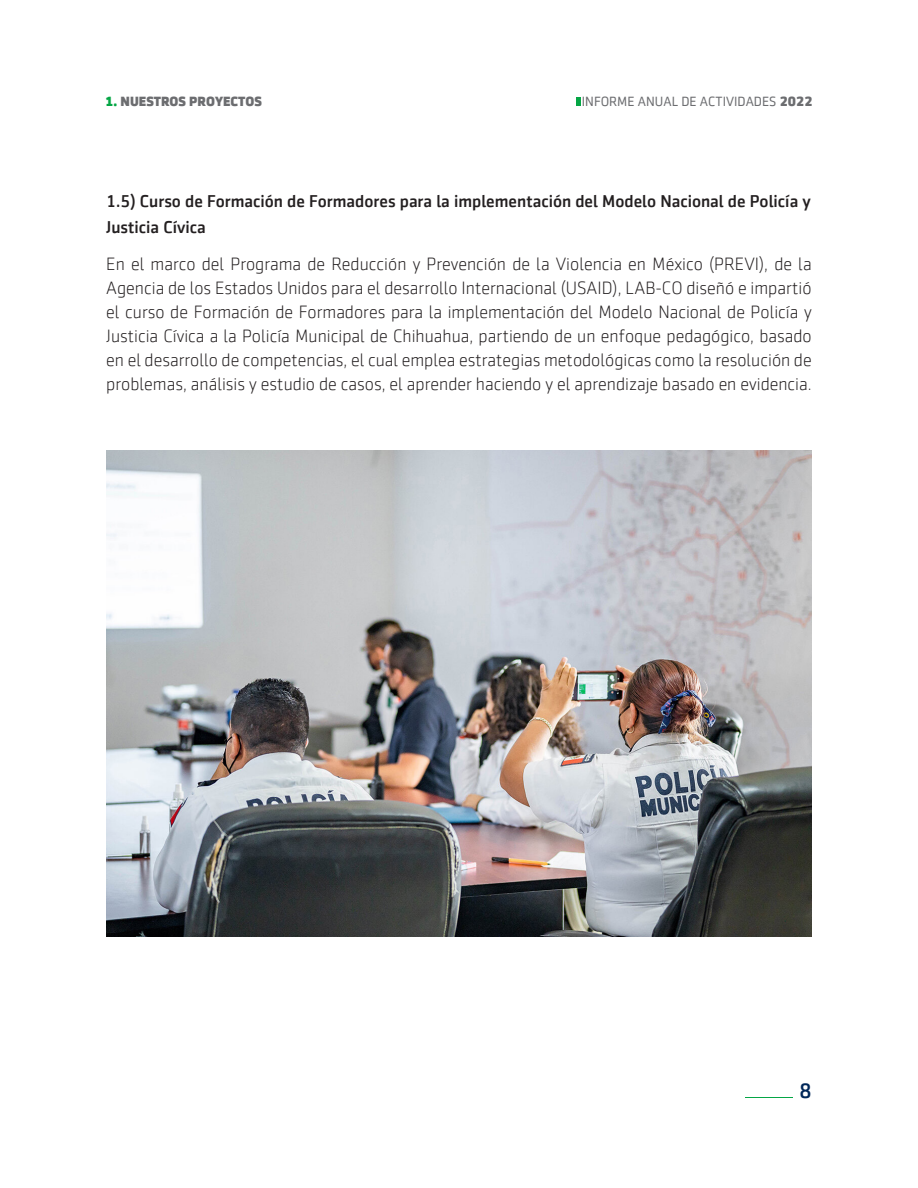
<style>
.page{position:relative;width:918px;height:1188px;background:#fff}
.page>*{position:absolute;margin:0;border:0;box-sizing:border-box;transform-origin:0 0}
.t1{font:500 21px "Sentico Sans DT";color:#002759}
.t2{font:300 18px/24px "Sentico Sans DT";color:#231f20;text-align:justify}
.TOC_Heading{font:500 17.25px/26px "Sentico Sans DT";color:#231f20}
.t3{font:13.5px "Sentico Sans DT";color:#6c6d70}
.t4{font:800 13.5px "Sentico Sans DT";color:#6c6d70}
.s1{color:#05a645}
.s2{font-weight:800}
</style>
<div class="page">
<img style="left:106px;top:451px;width:706px;height:486px">
<svg style="left:576px;top:97px;width:4px;height:9px"></svg>
<hr style="left:745px;top:1097px;width:48px;height:1px;background:#05a645">
<p class="t4" style="left:105px;top:93px;width:158px"><span class="s1">1.</span> NUESTROS PROYECTOS</p>
<p class="t3" style="left:582px;top:94px;width:232px">INFORME ANUAL DE ACTIVIDADES <span class="s2">2022</span></p>
<p class="TOC_Heading" style="left:106px;top:188px;width:706px">1.5) Curso de Formación de Formadores para la implementación del Modelo Nacional de Policía y<br>Justicia Cívica</p>
<p class="t2" style="left:106px;top:252px;width:707px">En el marco del Programa de Reducción y Prevención de la Violencia en México (PREVI), de la Agencia de los Estados Unidos para el desarrollo Internacional (USAID), LAB-CO diseñó e impartió el curso de Formación de Formadores para la implementación del Modelo Nacional de Policía y Justicia Cívica a la Policía Municipal de Chihuahua, partiendo de un enfoque pedagógico, basado en el desarrollo de competencias, el cual emplea estrategias metodológicas como la resolución de problemas, análisis y estudio de casos, el aprender haciendo y el aprendizaje basado en evidencia.</p>
<p class="t1" style="left:800px;top:1079px;width:14px">8</p>
</div>
